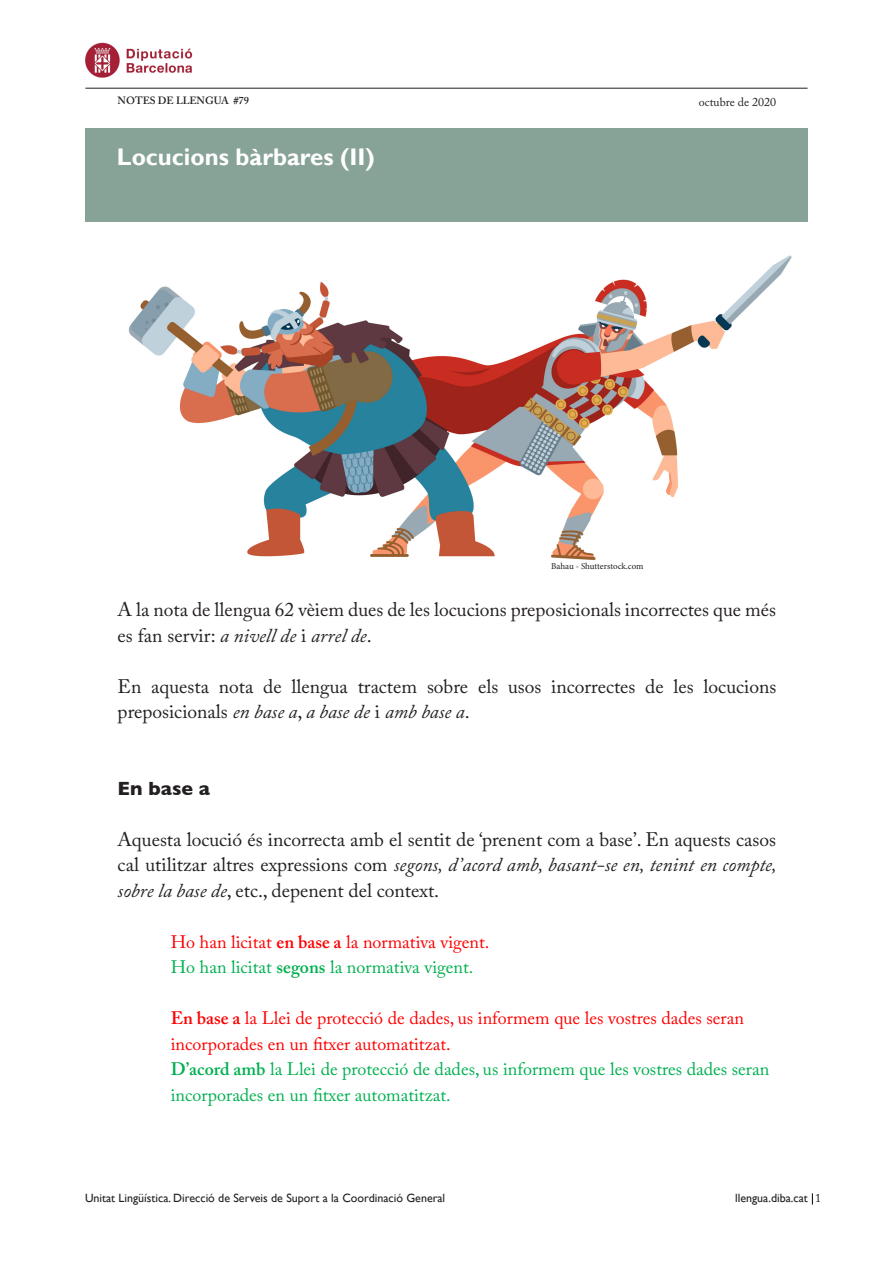
<style>
.page{position:relative;width:893px;height:1263px;background:#fff}
.page>*{position:absolute;margin:0;border:0;box-sizing:border-box;transform-origin:0 0}
.t1{font:700 24px "Gill Sans";color:#fff}
.t2{font:19.5px/25.5px "Adobe Caslon Pro";color:#231f20}
.t3{font:700 19.5px "Gill Sans";color:#231f20}
.t4{font:18px/25.5px "Adobe Caslon Pro";color:#f00}
.t5{font:12px "Gill Sans";color:#231f20}
.t6{font:12px "Adobe Caslon Pro";color:#231f20}
.t7{font:600 10.5px "Adobe Caslon Pro";letter-spacing:-.005em;color:#231f20}
.t8{font:9px "Minion Pro";letter-spacing:-.005em;color:#231f20}
.s1{font-style:italic}
.s2{font-weight:600}
.s3{color:#00b050}
.s4{font-weight:600;color:#00b050}
</style>
<div class="page">
<hr style="left:85px;top:88px;width:722px;height:1px;background:#231f20">
<div style="left:85px;top:128px;width:722px;height:94px;background:#87a297"></div>
<img style="left:85px;top:42px;width:108px;height:36px">
<img style="left:128px;top:255px;width:664px;height:305px">
<p class="t7" style="left:118px;top:95px;width:133px">NOTES DE LLENGUA #79</p>
<p class="t6" style="left:699px;top:94px;width:79px">octubre de 2020</p>
<p class="t1" style="left:117px;top:143px;width:259px">Locucions bàrbares (II)</p>
<p class="t8" style="left:551px;top:560px;width:94px">Bahau - Shutterstock.com</p>
<p class="t2" style="left:118px;top:597px;width:660px">A la nota de llengua 62 vèiem dues de les locucions preposicionals incorrectes que més es fan servir: <span class="s1">a nivell de</span> i <span class="s1">arrel de</span>.</p>
<p class="t2" style="left:118px;top:673px;width:660px">En aquesta nota de llengua tractem sobre els usos incorrectes de les locucions preposicionals <span class="s1">en base a</span>, <span class="s1">a base de</span> i <span class="s1">amb base a</span>.</p>
<p class="t3" style="left:118px;top:772px;width:94px">En base a</p>
<p class="t2" style="left:118px;top:826px;width:661px;text-align:justify">Aquesta locució és incorrecta amb el sentit de ‘prenent com a base’. En aquests casos cal utilitzar altres expressions com <span class="s1">segons, d’acord amb, basant-se en, tenint en compte, sobre la base de</span>, etc., depenent del context.</p>
<p class="t4" style="left:171px;top:929px;width:320px">Ho han licitat <span class="s2">en base a</span> la normativa vigent.<br><span class="s3">Ho han licitat</span> <span class="s4">segons</span> <span class="s3">la normativa vigent.</span></p>
<p class="t4" style="left:171px;top:1005px;width:600px"><span class="s2">En base a</span> la Llei de protecció de dades, us informem que les vostres dades seran incorporades en un fitxer automatitzat.<br><span class="s4">D’acord amb</span> <span class="s3">la Llei de protecció de dades, us informem que les vostres dades seran incorporades en un fitxer automatitzat.</span></p>
<p class="t5" style="left:85px;top:1191px;width:362px">Unitat Lingüística. Direcció de Serveis de Suport a la Coordinació General</p>
<p class="t5" style="left:735px;top:1191px;width:74px">llengua.diba.cat</p>
<p class="t6" style="left:815px;top:1191px;width:7px">1</p>
</div>
